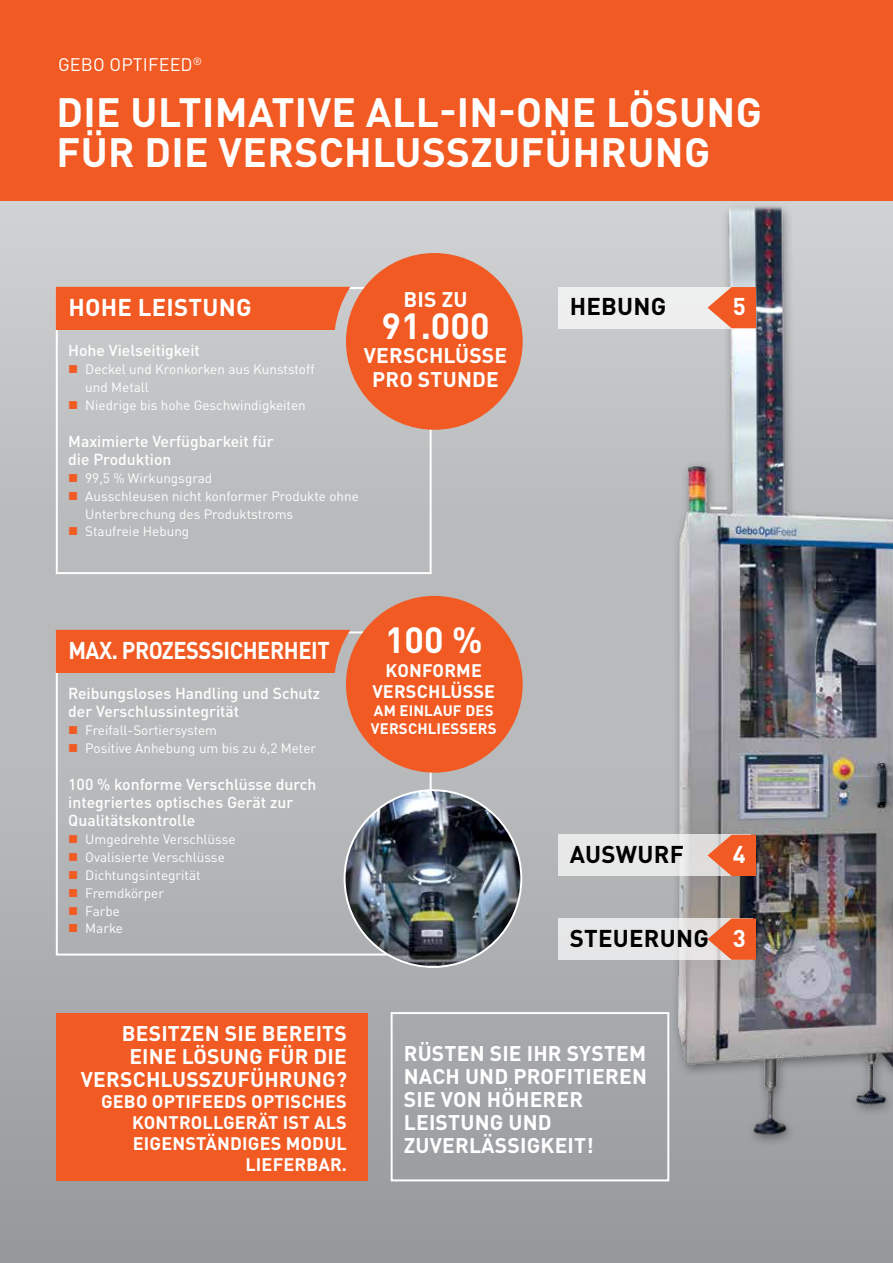
<style>
.page{position:relative;width:893px;height:1263px;background:#fff}
.page>*{position:absolute;margin:0;border:0;box-sizing:border-box;transform-origin:0 0}
.t1{font:700 40.5px/40.5px "DINOT";letter-spacing:.01em;color:#fff}
.t2{font:700 36px "DINOT";color:#fff}
.t3{font:700 24px "DINOT";letter-spacing:.01em;color:#000}
.t4{font:700 24px "DINOT";letter-spacing:-.02em;color:#fff;scale:.91 1}
.t5{font:700 24px "DINOT";letter-spacing:.01em;color:#fff}
.t6{font:700 24px "DINOT";letter-spacing:-.02em;color:#fff}
.t7{font:700 21px/23px "DINOT";letter-spacing:.01em;color:#fff;text-align:center}
.t8{font:700 18px/21px "DINOT";letter-spacing:.01em;color:#fff;text-align:center}
.t9{font:18px "DINOT";letter-spacing:.01em;color:#fff}
.t10{font:500 15.75px/18px "DINOT";color:#fff}
.t11{font:700 15px/18px "DINOT";letter-spacing:.01em;color:#fff}
.t12{font:13.5px/18px "DINOT";color:#fff}
.s1{color:#f15a22}
</style>
<div class="page">
<div style="left:0;top:526px;width:662px;height:247px;background:#b8babc"></div>
<div style="left:0;top:198px;width:893px;height:328px;background:linear-gradient(to bottom,#d1d3d4,#b8babc)"></div>
<div style="left:0;top:773px;width:893px;height:490px;background:linear-gradient(to bottom,#babcbe,#96999c)"></div>
<img style="left:662px;top:201px;width:231px;height:1027px">
<div style="left:56px;top:287px;width:376px;height:287px;border:2px solid #fff"></div>
<div style="left:558px;top:287px;width:195px;height:41px;background:#eeeeef"></div>
<div style="left:558px;top:835px;width:192px;height:41px;background:linear-gradient(to bottom,#e7e7e8,#e6e7e7)"></div>
<div style="left:558px;top:918px;width:195px;height:42px;background:#e6e6e7"></div>
<div style="left:391px;top:1012px;width:278px;height:169px;border:2px solid #fff"></div>
<div style="left:56px;top:1013px;width:312px;height:167px;background:#f15a22"></div>
<div style="left:0;top:0;width:893px;height:201px;background:#f15a22"></div>
<div style="left:346px;top:253px;width:177px;height:177px;background:#f15a22;border-radius:50%"></div>
<svg style="left:55px;top:285px;width:296px;height:46px;background:#ed6431"></svg>
<svg style="left:55px;top:628px;width:296px;height:46px;background:#eb6230"></svg>
<div style="left:346px;top:596px;width:177px;height:177px;background:#f15a22;border-radius:50%"></div>
<svg style="left:708px;top:287px;width:48px;height:41px"></svg>
<svg style="left:708px;top:835px;width:48px;height:41px;background:#eb784e"></svg>
<svg style="left:708px;top:918px;width:48px;height:42px"></svg>
<img style="left:345px;top:790px;width:176px;height:177px;border-radius:88px">
<h3 class="t9" style="left:58px;top:53px;width:146px">GEBO OPTIFEED<sup>®</sup></h3>
<h1 class="t1" style="left:56px;top:91px;width:707px">DIE ULTIMATIVE ALL-IN-ONE LÖSUNG<br>FÜR DIE VERSCHLUSSZUFÜHRUNG</h1>
<h3 class="t7" style="left:404px;top:287px;width:65px">BIS ZU</h3>
<h2 class="t2" style="left:382px;top:302px;width:109px">91.000</h2>
<h3 class="t7" style="left:364px;top:342px;width:145px;line-height:24px">VERSCHLÜSSE<br>PRO STUNDE</h3>
<h3 class="t5" style="left:68px;top:292px;width:185px">HOHE LEISTUNG</h3>
<h3 class="t3" style="left:570px;top:291px;width:98px">HEBUNG</h3>
<p class="t10" style="left:68px;top:341px;width:133px">Hohe Vielseitigkeit</p>
<p class="t12" style="left:85px;top:360px;width:231px;text-indent:-17px"><span class="s1">■</span> Deckel und Kronkorken aus Kunststoff und Metall</p>
<p class="t12" style="left:68px;top:396px;width:239px"><span class="s1">■</span> Niedrige bis hohe Geschwindigkeiten</p>
<p class="t10" style="left:68px;top:431px;width:207px">Maximierte Verfügbarkeit für die Produktion</p>
<p class="t12" style="left:68px;top:468px;width:146px"><span class="s1">■</span> 99,5 % Wirkungsgrad</p>
<p class="t12" style="left:85px;top:486px;width:275px;text-indent:-17px"><span class="s1">■</span> Ausschleusen nicht konformer Produkte ohne<br>Unterbrechung des Produktstroms</p>
<p class="t12" style="left:68px;top:522px;width:123px"><span class="s1">■</span> Staufreie Hebung</p>
<h3 class="t6" style="left:733px;top:291px;width:15px">5</h3>
<h3 class="t4" style="left:68px;top:635px;width:289px">MAX. PROZESSSICHERHEIT</h3>
<p class="t10" style="left:68px;top:684px;width:254px">Reibungsloses Handling und Schutz der Verschlussintegrität</p>
<p class="t12" style="left:68px;top:721px;width:150px"><span class="s1">■</span> Freifall-Sortiersystem</p>
<p class="t12" style="left:68px;top:739px;width:249px"><span class="s1">■</span> Positive Anhebung um bis zu 6,2 Meter</p>
<p class="t10" style="left:68px;top:774px;width:250px">100 % konforme Verschlüsse durch integriertes optisches Gerät zur<br>Qualitätskontrolle</p>
<p class="t12" style="left:68px;top:829px;width:169px"><span class="s1">■</span> Umgedrehte Verschlüsse</p>
<p class="t12" style="left:68px;top:847px;width:158px"><span class="s1">■</span> Ovalisierte Verschlüsse</p>
<p class="t12" style="left:68px;top:865px;width:134px"><span class="s1">■</span> Dichtungsintegrität</p>
<p class="t12" style="left:68px;top:883px;width:97px"><span class="s1">■</span> Fremdkörper</p>
<p class="t12" style="left:68px;top:901px;width:53px"><span class="s1">■</span> Farbe</p>
<p class="t12" style="left:68px;top:919px;width:56px"><span class="s1">■</span> Marke</p>
<h2 class="t2" style="left:385px;top:616px;width:99px">100 %</h2>
<h3 class="t8" style="left:372px;top:659px;width:124px">KONFORME<br>VERSCHLÜSSE</h3>
<p class="t11" style="left:371px;top:701px;width:127px">AM EINLAUF DES<br>VERSCHLIESSERS</p>
<h3 class="t3" style="left:570px;top:839px;width:116px">AUSWURF</h3>
<h3 class="t6" style="left:733px;top:839px;width:15px">4</h3>
<h3 class="t3" style="left:570px;top:922px;width:141px">STEUERUNG</h3>
<h3 class="t6" style="left:733px;top:922px;width:15px">3</h3>
<h3 class="t7" style="left:81px;top:1021px;width:268px;text-align:right">BESITZEN SIE BEREITS<br>EINE LÖSUNG FÜR DIE<br>VERSCHLUSSZUFÜHRUNG?</h3>
<h3 class="t8" style="left:101px;top:1090px;width:247px;text-align:right">GEBO OPTIFEEDS OPTISCHES<br>KONTROLLGERÄT IST ALS<br>EIGENSTÄNDIGES MODUL<br>LIEFERBAR.</h3>
<h3 class="t7" style="left:404px;top:1041px;width:245px;text-align:left">RÜSTEN SIE IHR SYSTEM<br>NACH UND PROFITIEREN<br>SIE VON HÖHERER<br>LEISTUNG UND<br>ZUVERLÄSSIGKEIT!</h3>
</div>
